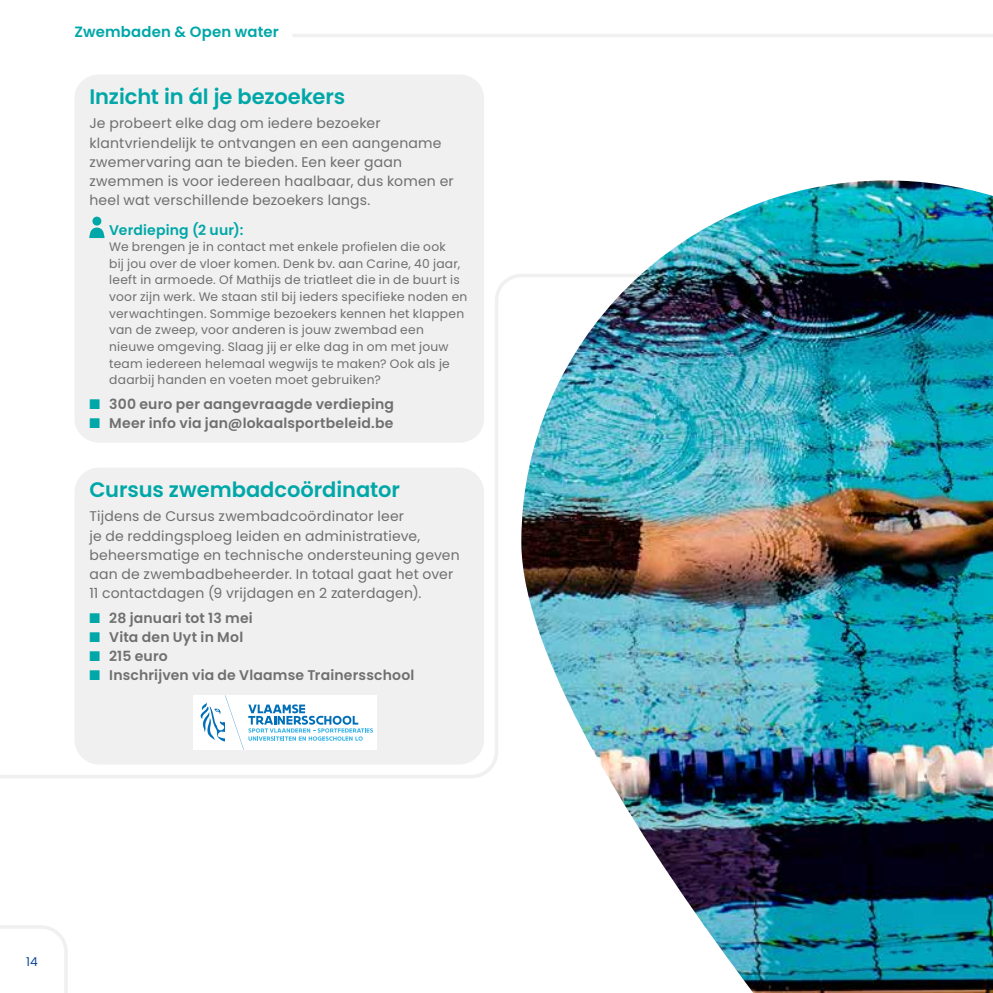
<style>
.page{position:relative;width:993px;height:993px;background:#fff}
.page>*{position:absolute;margin:0;border:0;box-sizing:border-box;transform-origin:0 0}
.t1{font:600 21px "Poppins";letter-spacing:-.005em;color:#00a7a8}
.t2{font:600 14.88px "Poppins";letter-spacing:.01em;color:#00a7a8}
.t3{font:14px/19.2px "Poppins";letter-spacing:.015em;color:#706f6f}
.t4{font:600 14px "Poppins";letter-spacing:.015em;color:#706f6f}
.t5{font:600 14px "Poppins";letter-spacing:.015em;color:#00a7a8}
.t6{font:12.25px/16.6px "Poppins";letter-spacing:.02em;color:#706f6f}
.t7{font:12.25px "Poppins";color:#104798}
.s1{color:#00a7a8}
</style>
<div class="page">
<svg style="left:0;top:274px;width:521px;height:504px"></svg>
<hr style="left:293px;top:34px;width:699px;height:3px;background:#f0f0f0">
<img style="left:521px;top:180px;width:471px;height:812px">
<div style="left:74px;top:74px;width:410px;height:368px;background:#f0f0f0;border-radius:24px"></div>
<div style="left:74px;top:467px;width:410px;height:297px;background:#f0f0f0;border-radius:25px"></div>
<div style="left:92px;top:216px;width:9px;height:9px;background:#00a7a8;border-radius:50%"></div>
<svg style="left:89px;top:227px;width:16px;height:11px"></svg>
<div style="left:193px;top:695px;width:184px;height:54px;background:#fff"></div>
<svg style="left:200px;top:695px;width:173px;height:54px"></svg>
<svg style="left:0;top:925px;width:68px;height:67px"></svg>
<p class="t2" style="left:74px;top:23px;width:206px">Zwembaden &amp; Open water</p>
<h1 class="t1" style="left:89px;top:84px;width:257px">Inzicht in ál je bezoekers</h1>
<p class="t3" style="left:89px;top:114px;width:366px">Je probeert elke dag om iedere bezoeker klantvriendelijk te ontvangen en een aangename zwemervaring aan te bieden. Een keer gaan zwemmen is voor iedereen haalbaar, dus komen er heel wat verschillende bezoekers langs.</p>
<p class="t5" style="left:109px;top:221px;width:136px">Verdieping (2 uur):</p>
<p class="t6" style="left:109px;top:238px;width:359px">We brengen je in contact met enkele profielen die ook<br>bij jou over de vloer komen. Denk bv. aan Carine, 40 jaar, leeft in armoede. Of Mathijs de triatleet die in de buurt is voor zijn werk. We staan stil bij ieders specifieke noden en verwachtingen. Sommige bezoekers kennen het klappen van de zweep, voor anderen is jouw zwembad een nieuwe omgeving. Slaag jij er elke dag in om met jouw team iedereen helemaal wegwijs te maken? Ook als je daarbij handen en voeten moet gebruiken?</p>
<p class="t4" style="left:89px;top:395px;width:306px"><span class="s1">■</span> 300 euro per aangevraagde verdieping</p>
<p class="t4" style="left:89px;top:414px;width:305px"><span class="s1">■</span> Meer info via jan@lokaalsportbeleid.be</p>
<h1 class="t1" style="left:89px;top:477px;width:312px">Cursus zwembadcoördinator</h1>
<p class="t3" style="left:89px;top:506px;width:372px">Tijdens de Cursus zwembadcoördinator leer<br>je de reddingsploeg leiden en administratieve, beheersmatige en technische ondersteuning geven aan de zwembadbeheerder. In totaal gaat het over 11 contactdagen (9 vrijdagen en 2 zaterdagen).</p>
<p class="t4" style="left:89px;top:609px;width:165px"><span class="s1">■</span> 28 januari tot 13 mei</p>
<p class="t4" style="left:89px;top:628px;width:155px"><span class="s1">■</span> Vita den Uyt in Mol</p>
<p class="t4" style="left:89px;top:648px;width:80px"><span class="s1">■</span> 215 euro</p>
<p class="t4" style="left:89px;top:667px;width:326px"><span class="s1">■</span> Inschrijven via de Vlaamse Trainersschool</p>
<p class="t7" style="left:26px;top:954px;width:13px">14</p>
</div>
